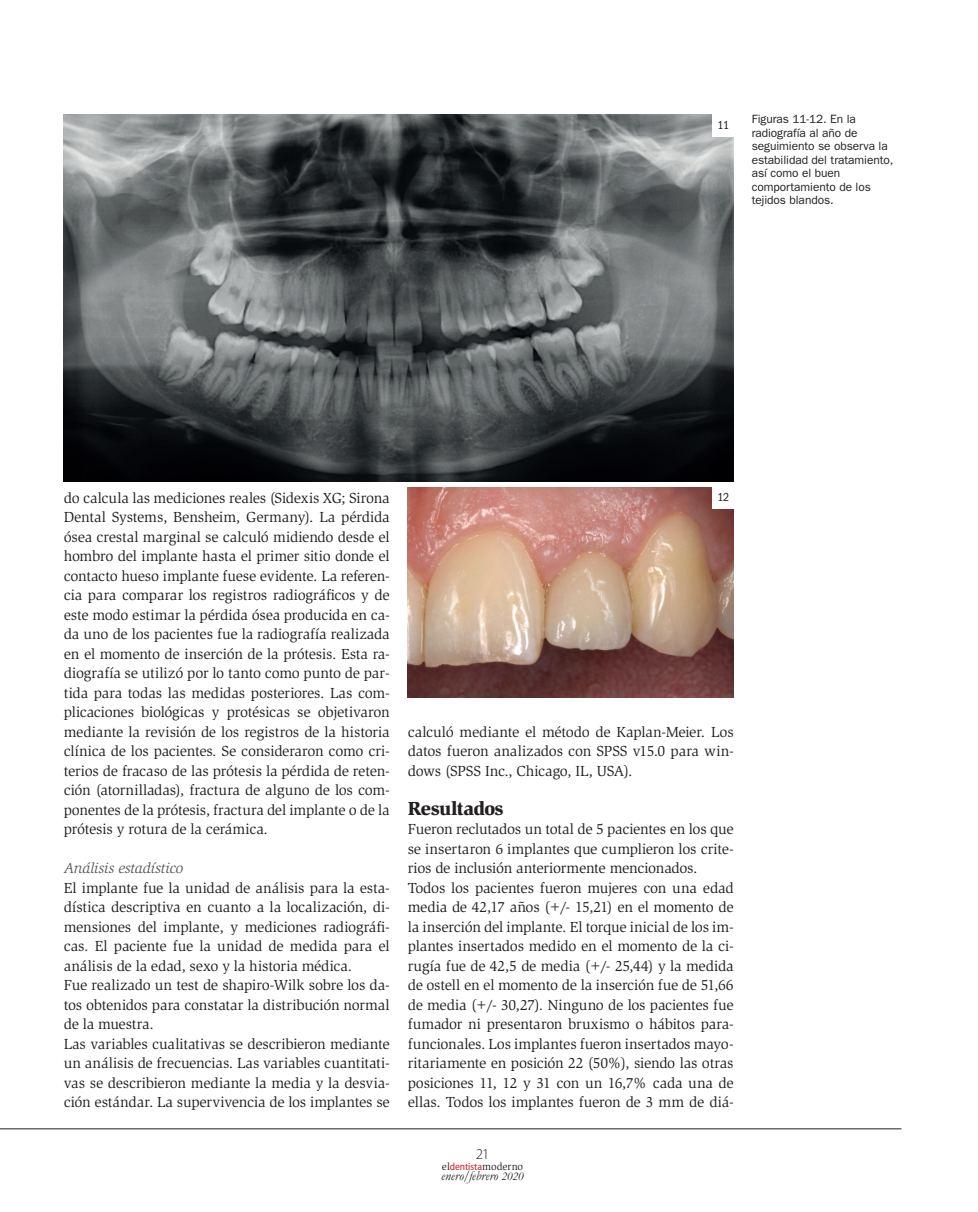
<style>
.page{position:relative;width:978px;height:1212px;background:#fff}
.page>*{position:absolute;margin:0;border:0;box-sizing:border-box;transform-origin:0 0}
.LADILLO{font:900 19.5px "Slimbach Std";letter-spacing:-.03em;color:#231f20}
.TEXTO{font:15px/19.5px "Slimbach Std";letter-spacing:-.01em;color:#231f20;text-align:justify}
.LADILLO_NIVEL_2{font:italic 15px "Slimbach Std";letter-spacing:-.015em;color:#57585a}
.t1{font:300 15px "Myriad Pro";color:#231f20}
.t2{font:italic 13.5px "Garamond";letter-spacing:.005em;color:#231f20}
.PIE_DE_FOTO{font:12px/13.5px "ITC Franklin Gothic Std";letter-spacing:-.005em;color:#231f20}
.DM_Didascalia_Italia{font:condensed 12px "ITC Franklin Gothic Std";color:#231f20}
.t3{font:10.5px "Slimbach Std";color:#231f20}
.s1{font-family:"Myriad Pro";font-stretch:semi-condensed;color:#d1232a}
.s2{font-size:12px}
</style>
<div class="page">
<hr style="left:0;top:1128px;width:901px;height:1px;background:#231f20">
<img style="left:64px;top:115px;width:670px;height:367px">
<img style="left:408px;top:487px;width:326px;height:211px">
<div style="left:712px;top:114px;width:23px;height:22px;background:#fff"></div>
<div style="left:712px;top:486px;width:23px;height:23px;background:#fff"></div>
<p class="DM_Didascalia_Italia" style="left:718px;top:118px;width:13px">11</p>
<p class="PIE_DE_FOTO" style="left:752px;top:112px;width:143px">Figuras 11-12. En la radiografía al año de seguimiento se observa la estabilidad del tratamiento, así como el buen comportamiento de los tejidos blandos.</p>
<p class="TEXTO" style="left:64px;top:488px;width:328px">do calcula las mediciones reales (Sidexis XG; Sirona Dental Systems, Bensheim, Germany). La pérdida ósea crestal marginal se calculó midiendo desde el hombro del implante hasta el primer sitio donde el contacto hueso implante fuese evidente. La referen&shy;cia para comparar los registros radiográficos y de este modo estimar la pérdida ósea producida en ca&shy;da uno de los pacientes fue la radiografía realizada en el momento de inserción de la prótesis. Esta ra&shy;diografía se utilizó por lo tanto como punto de par&shy;tida para todas las medidas posteriores. Las com&shy;plicaciones biológicas y protésicas se objetivaron mediante la revisión de los registros de la historia clínica de los pacientes. Se consideraron como cri&shy;terios de fracaso de las prótesis la pérdida de reten&shy;ción (atornilladas), fractura de alguno de los com&shy;ponentes de la prótesis, fractura del implante o de la prótesis y rotura de la cerámica.</p>
<p class="LADILLO_NIVEL_2" style="left:64px;top:859px;width:121px">Análisis estadístico</p>
<p class="TEXTO" style="left:64px;top:878px;width:327px">El implante fue la unidad de análisis para la esta&shy;dística descriptiva en cuanto a la localización, di&shy;mensiones del implante, y mediciones radiográfi&shy;cas. El paciente fue la unidad de medida para el análisis de la edad, sexo y la historia médica.</p>
<p class="TEXTO" style="left:64px;top:975px;width:327px">Fue realizado un test de shapiro-Wilk sobre los da&shy;tos obtenidos para constatar la distribución normal de la muestra.</p>
<p class="TEXTO" style="left:64px;top:1034px;width:327px">Las variables cualitativas se describieron mediante un análisis de frecuencias. Las variables cuantitati&shy;vas se describieron mediante la media y la desvia&shy;ción estándar. La supervivencia de los implantes se</p>
<p class="DM_Didascalia_Italia" style="left:717px;top:491px;width:14px">12</p>
<p class="TEXTO" style="left:408px;top:722px;width:327px">calculó mediante el método de Kaplan-Meier. Los datos fueron analizados con SPSS v15.0 para win&shy;dows (SPSS Inc., Chicago, IL, USA).</p>
<p class="LADILLO" style="left:408px;top:796px;width:97px">Resultados</p>
<p class="TEXTO" style="left:408px;top:819px;width:327px">Fueron reclutados un total de 5 pacientes en los que se insertaron 6 implantes que cumplieron los crite&shy;rios de inclusión anteriormente mencionados.</p>
<p class="TEXTO" style="left:408px;top:878px;width:327px">Todos los pacientes fueron mujeres con una edad media de 42,17 años (+/- 15,21) en el momento de la inserción del implante. El torque inicial de los im&shy;plantes insertados medido en el momento de la ci&shy;rugía fue de 42,5 de media (+/- 25,44) y la medida de ostell en el momento de la inserción fue de 51,66 de media (+/- 30,27). Ninguno de los pacientes fue fumador ni presentaron bruxismo o hábitos para&shy;funcionales. Los implantes fueron insertados mayo&shy;ritariamente en posición 22 (50%), siendo las otras posiciones 11, 12 y 31 con un 16,7% cada una de ellas. Todos los implantes fueron de 3 mm de diá-</p>
<p class="t1" style="left:476px;top:1146px;width:15px">21</p>
<p class="t3" style="left:442px;top:1160px;width:83px">el<span class="s1">dentista</span>moderno</p>
<p class="t2" style="left:441px;top:1167px;width:84px">enero/febrero <span class="s2">2020</span></p>
</div>
